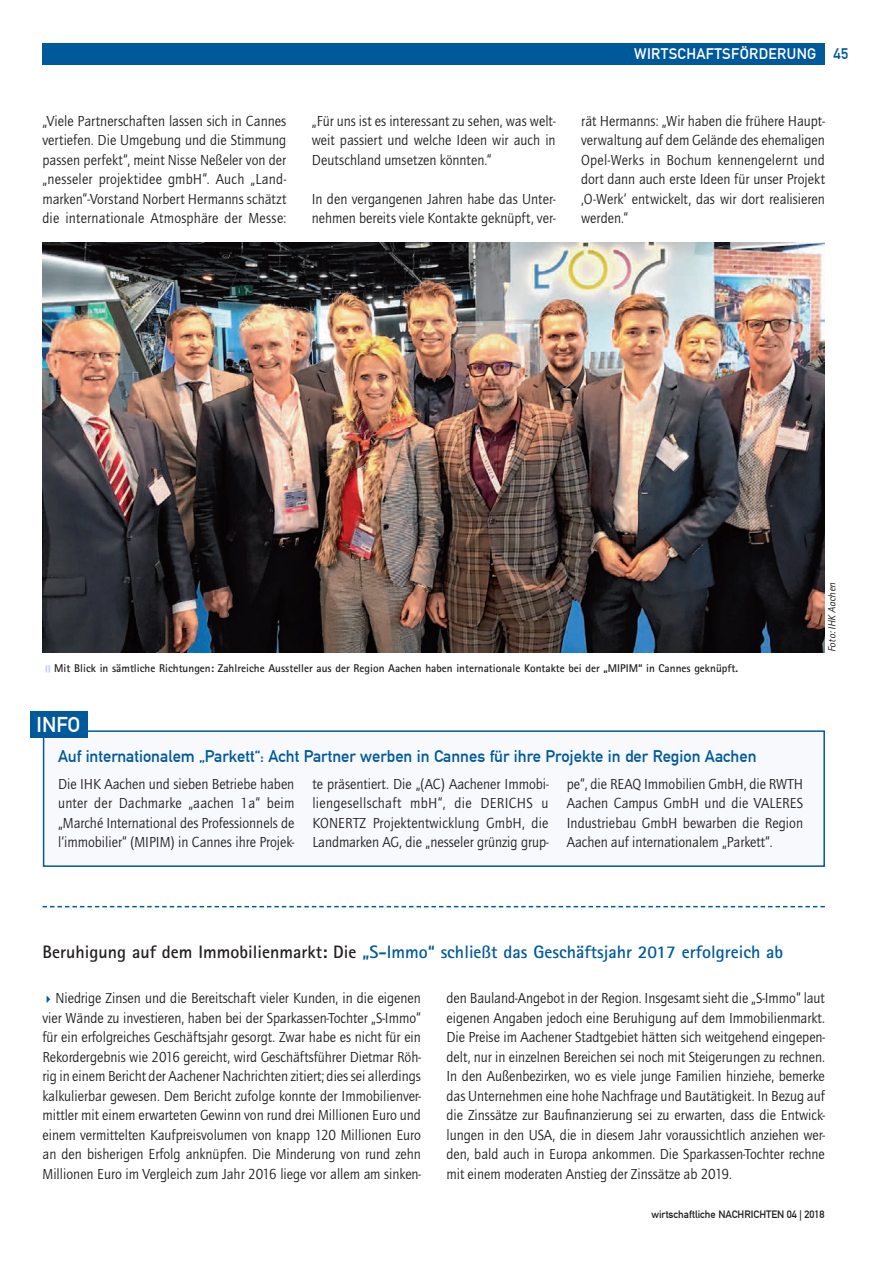
<style>
.page{position:relative;width:893px;height:1263px;background:#fff}
.page>*{position:absolute;margin:0;border:0;box-sizing:border-box;transform-origin:0 0}
.t1{font:21px "DIN1451 Com Mittelschrift";color:#fff}
.t2{font:700 18px "Rotis Sans Serif Std";color:#00599b}
.t3{font:16.5px "DIN1451 Com Mittelschrift";color:#00599b}
.t4{font:15px/19.5px "Quay Sans ITC Std";color:#231f20;text-align:justify;scale:.95 1}
.t5{font:15px "DIN1451 Com Mittelschrift";letter-spacing:.025em;color:#fff}
.t6{font:700 11.25px "Rotis Sans Serif Std";color:#231f20}
.t7{font:10.5px "DIN1451 Com Mittelschrift";color:#231f20}
.t8{font:italic 10.5px "Rotis Sans Serif Std";color:#231f20}
.s1{color:#00599b}
.s2{color:#231f20}
</style>
<div class="page">
<div style="left:43px;top:43px;width:782px;height:22px;background:#00599b"></div>
<svg style="left:42px;top:730px;width:783px;height:137px"></svg>
<div style="left:30px;top:711px;width:57px;height:27px;background:#00599b"></div>
<img style="left:43px;top:243px;width:782px;height:409px">
<svg style="left:43px;top:906px;width:782px;height:1px"></svg>
<p class="t4" style="left:43px;top:111px;width:258px">„Viele Partnerschaften lassen sich in Cannes vertiefen. Die Umgebung und die Stimmung passen perfekt“, meint Nisse Neßeler von der „nesseler projektidee gmbH“. Auch „Land&shy;marken“-Vorstand Norbert Hermanns schätzt die internationale Atmosphäre der Messe:</p>
<p class="t4" style="left:312px;top:111px;width:258px">„Für uns ist es interessant zu sehen, was welt&shy;weit passiert und welche Ideen wir auch in Deutschland umsetzen könnten.“</p>
<p class="t4" style="left:312px;top:189px;width:258px">In den vergangenen Jahren habe das Unter&shy;nehmen bereits viele Kontakte geknüpft, ver-</p>
<p class="t5" style="left:634px;top:45px;width:216px">WIRTSCHAFTSFÖRDERUNG <span class="s1">45</span></p>
<p class="t4" style="left:581px;top:111px;width:258px">rät Hermanns: „Wir haben die frühere Haupt&shy;verwaltung auf dem Gelände des ehemaligen Opel-Werks in Bochum kennengelernt und dort dann auch erste Ideen für unser Projekt ‚O-Werk‘ entwickelt, das wir dort realisieren werden.“</p>
<p class="t8" style="left:826px;top:652px;width:72px;rotate:-90deg">Foto: IHK Aachen</p>
<p class="t6" style="left:54px;top:661px;width:685px">Mit Blick in sämtliche Richtungen: Zahlreiche Aussteller aus der Region Aachen haben internationale Kontakte bei der „MIPIM“ in Cannes geknüpft.</p>
<p class="t1" style="left:37px;top:712px;width:45px">INFO</p>
<p class="t3" style="left:58px;top:746px;width:700px">Auf internationalem „Parkett“: Acht Partner werben in Cannes für ihre Projekte in der Region Aachen</p>
<p class="t4" style="left:58px;top:774px;width:250px">Die IHK Aachen und sieben Betriebe haben unter der Dachmarke „aachen 1a“ beim „Marché International des Professionnels de l‘immobilier“ (MIPIM) in Cannes ihre Projek-</p>
<p class="t4" style="left:312px;top:774px;width:250px">te präsentiert. Die „(AC) Aachener Immobi&shy;liengesellschaft mbH“, die DERICHS u KONERTZ Projektentwicklung GmbH, die Landmarken AG, die „nesseler grünzig grup-</p>
<p class="t4" style="left:567px;top:774px;width:250px">pe“, die REAQ Immobilien GmbH, die RWTH Aachen Campus GmbH und die VALERES Industriebau GmbH bewarben die Region Aachen auf internationalem „Parkett“.</p>
<p class="t2" style="left:43px;top:940px;width:742px"><span class="s2">Beruhigung auf dem Immobilienmarkt: Die</span> „S-Immo“ schließt das Geschäftsjahr 2017 erfolgreich ab</p>
<p class="t4" style="left:43px;top:989px;width:400px;text-indent:13px">Niedrige Zinsen und die Bereitschaft vieler Kunden, in die eigenen vier Wände zu investieren, haben bei der Sparkassen-Tochter „S-Immo“ für ein erfolgreiches Geschäftsjahr gesorgt. Zwar habe es nicht für ein Rekordergebnis wie 2016 gereicht, wird Geschäftsführer Dietmar Röh&shy;rig in einem Bericht der Aachener Nachrichten zitiert; dies sei allerdings kalkulierbar gewesen. Dem Bericht zufolge konnte der Immobilienver&shy;mittler mit einem erwarteten Gewinn von rund drei Millionen Euro und einem vermittelten Kaufpreisvolumen von knapp 120 Millionen Euro an den bisherigen Erfolg anknüpfen. Die Minderung von rund zehn Millionen Euro im Vergleich zum Jahr 2016 liege vor allem am sinken-</p>
<p class="t4" style="left:446px;top:989px;width:400px">den Bauland-Angebot in der Region. Insgesamt sieht die „S-Immo“ laut eigenen Angaben jedoch eine Beruhigung auf dem Immobilienmarkt.<br>Die Preise im Aachener Stadtgebiet hätten sich weitgehend eingepen&shy;delt, nur in einzelnen Bereichen sei noch mit Steigerungen zu rechnen.<br>In den Außenbezirken, wo es viele junge Familien hinziehe, bemerke das Unternehmen eine hohe Nachfrage und Bautätigkeit. In Bezug auf die Zinssätze zur Baufinanzierung sei zu erwarten, dass die Entwick&shy;lungen in den USA, die in diesem Jahr voraussichtlich anziehen wer&shy;den, bald auch in Europa ankommen. Die Sparkassen-Tochter rechne mit einem moderaten Anstieg der Zinssätze ab 2019.</p>
<p class="t7" style="left:651px;top:1208px;width:175px">wirtschaftliche NACHRICHTEN 04 | 2018</p>
</div>
